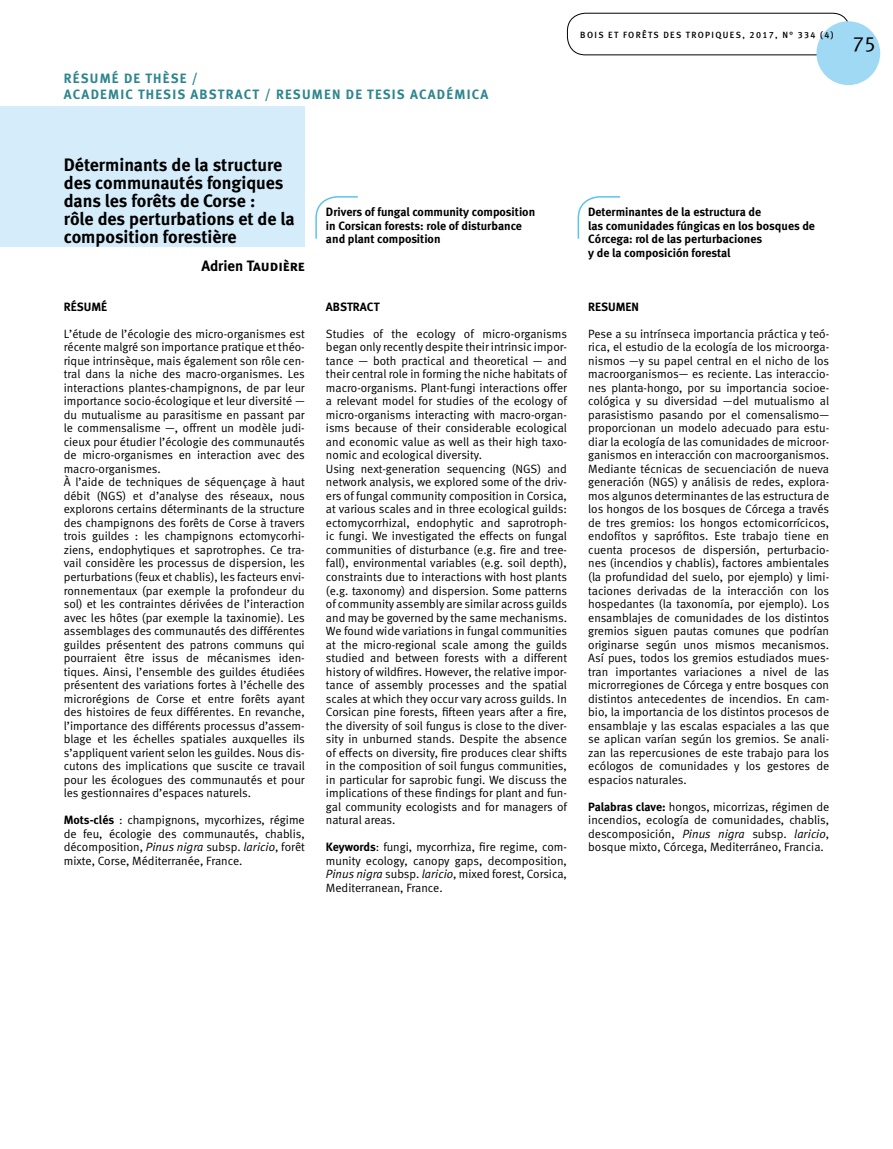
<style>
.page{position:relative;width:893px;height:1149px;background:#fff}
.page>*{position:absolute;margin:0;border:0;box-sizing:border-box;transform-origin:0 0}
.t1{font:21px "Meta Normal LF";color:#000}
.t2{font:18px/18px "Meta Bold LF";color:#000}
.t3{font:15px "Meta Bold LF Caps";color:#000}
.t4{font:13.5px/16.5px "Meta Bold LF";letter-spacing:.09em;color:#2e858e}
.t5{font:12px/13.5px "Meta Normal LF";color:#000;text-align:justify}
.t6{font:12px/13.5px "Meta Bold LF";color:#000}
.t7{font:9px "Meta Medium LF";letter-spacing:.15em;color:#000}
.s1{font-family:"Meta Bold LF"}
.s2{font-style:italic}
</style>
<div class="page">
<div style="left:0;top:106px;width:305px;height:141px;background:#d5edfa"></div>
<div style="left:567px;top:13px;width:283px;height:42px;border:1px solid #000;border-radius:18px"></div>
<div style="left:816px;top:21px;width:64px;height:64px;background:#a0d9f3;border-radius:50%"></div>
<svg style="left:315px;top:196px;width:43px;height:43px"></svg>
<svg style="left:577px;top:196px;width:44px;height:43px"></svg>
<p class="t4" style="left:64px;top:69px;width:426px">RÉSUMÉ DE THÈSE /<br>ACADEMIC THESIS ABSTRACT / RESUMEN DE TESIS ACADÉMICA</p>
<p class="t7" style="left:580px;top:29px;width:255px">BOIS ET FORÊTS DES TROPIQUES, 2017, N° 334 (4)</p>
<h1 class="t1" style="left:852px;top:32px;width:25px">75</h1>
<h2 class="t2" style="left:64px;top:156px;width:233px">Déterminants de la structure des communautés fongiques dans les forêts de Corse :<br>rôle des perturbations et de la composition forestière</h2>
<p class="t3" style="left:201px;top:256px;width:105px"><span class="s1">Adrien</span> Taudière</p>
<p class="t6" style="left:64px;top:299px;width:45px">RÉSUMÉ</p>
<p class="t5" style="left:64px;top:326px;width:243px;text-align:left">L’étude de l’écologie des micro-organismes est récente malgré son importance pratique et théo&shy;rique intrinsèque, mais également son rôle cen&shy;tral dans la niche des macro-organismes. Les interactions plantes-champignons, de par leur importance socio-écologique et leur diversité — du mutualisme au parasitisme en passant par le commensalisme —, offrent un modèle judi&shy;cieux pour étudier l’écologie des communautés de micro-organismes en interaction avec des macro-organismes.<br>À l’aide de techniques de séquençage à haut débit (NGS) et d’analyse des réseaux, nous explorons certains déterminants de la structure des champignons des forêts de Corse à travers trois guildes : les champignons ectomycorhi&shy;ziens, endophytiques et saprotrophes. Ce tra&shy;vail considère les processus de dispersion, les perturbations (feux et chablis), les facteurs envi&shy;ronnementaux (par exemple la profondeur du sol) et les contraintes dérivées de l’interaction avec les hôtes (par exemple la taxinomie). Les assemblages des communautés des différentes guildes présentent des patrons communs qui pourraient être issus de mécanismes iden&shy;tiques. Ainsi, l’ensemble des guildes étudiées présentent des variations fortes à l’échelle des microrégions de Corse et entre forêts ayant des histoires de feux différentes. En revanche, l’importance des différents processus d’assem&shy;blage et les échelles spatiales auxquelles ils s’appliquent varient selon les guildes. Nous dis&shy;cutons des implications que suscite ce travail pour les écologues des communautés et pour les gestionnaires d’espaces naturels.</p>
<p class="t5" style="left:64px;top:812px;width:243px"><span class="s1">Mots-clés</span> : champignons, mycorhizes, régime de feu, écologie des communautés, chablis, décomposition, <span class="s2">Pinus nigra</span> subsp. <span class="s2">laricio</span>, forêt mixte, Corse, Méditerranée, France.</p>
<p class="t6" style="left:326px;top:205px;width:211px">Drivers of fungal community composition in Corsican forests: role of disturbance and plant composition</p>
<p class="t6" style="left:326px;top:299px;width:55px">ABSTRACT</p>
<p class="t5" style="left:326px;top:326px;width:243px;text-align:left">Studies of the ecology of micro-organisms began only recently despite their intrinsic impor&shy;tance — both practical and theoretical — and their central role in forming the niche habitats of macro-organisms. Plant-fungi interactions offer a relevant model for studies of the ecology of micro-organisms interacting with macro-organ&shy;isms because of their considerable ecological and economic value as well as their high taxo&shy;nomic and ecological diversity.<br>Using next-generation sequencing (NGS) and network analysis, we explored some of the driv&shy;ers of fungal community composition in Corsica, at various scales and in three ecological guilds: ectomycorrhizal, endophytic and saprotroph&shy;ic fungi. We investigated the effects on fungal communities of disturbance (e.g. fire and tree&shy;fall), environmental variables (e.g. soil depth), constraints due to interactions with host plants (e.g. taxonomy) and dispersion. Some patterns of community assembly are similar across guilds and may be governed by the same mechanisms.<br>We found wide variations in fungal communities at the micro-regional scale among the guilds studied and between forests with a different history of wildfires. However, the relative impor&shy;tance of assembly processes and the spatial scales at which they occur vary across guilds. In Corsican pine forests, fifteen years after a fire, the diversity of soil fungus is close to the diver&shy;sity in unburned stands. Despite the absence of effects on diversity, fire produces clear shifts in the composition of soil fungus communities, in particular for saprobic fungi. We discuss the implications of these findings for plant and fun&shy;gal community ecologists and for managers of natural areas.</p>
<p class="t5" style="left:326px;top:839px;width:242px"><span class="s1">Keywords</span>: fungi, mycorrhiza, fire regime, com&shy;munity ecology, canopy gaps, decomposition, <span class="s2">Pinus nigra</span> subsp. <span class="s2">laricio</span>, mixed forest, Corsica, Mediterranean, France.</p>
<p class="t6" style="left:588px;top:205px;width:228px">Determinantes de la estructura de<br>las comunidades fúngicas en los bosques de Córcega: rol de las perturbaciones<br>y de la composición forestal</p>
<p class="t6" style="left:588px;top:299px;width:52px">RESUMEN</p>
<p class="t5" style="left:588px;top:326px;width:243px">Pese a su intrínseca importancia práctica y teó&shy;rica, el estudio de la ecología de los microorga&shy;nismos —y su papel central en el nicho de los macroorganismos— es reciente. Las interaccio&shy;nes planta-hongo, por su importancia socioe&shy;cológica y su diversidad —del mutualismo al parasistismo pasando por el comensalismo— proporcionan un modelo adecuado para estu&shy;diar la ecología de las comunidades de microor&shy;ganismos en interacción con macroorganismos.<br>Mediante técnicas de secuenciación de nueva generación (NGS) y análisis de redes, explora&shy;mos algunos determinantes de las estructura de los hongos de los bosques de Córcega a través de tres gremios: los hongos ectomicorrícicos, endofítos y saprófitos. Este trabajo tiene en cuenta procesos de dispersión, perturbacio&shy;nes (incendios y chablis), factores ambientales (la profundidad del suelo, por ejemplo) y limi&shy;taciones derivadas de la interacción con los hospedantes (la taxonomía, por ejemplo). Los ensamblajes de comunidades de los distintos gremios siguen pautas comunes que podrían originarse según unos mismos mecanismos.<br>Así pues, todos los gremios estudiados mues&shy;tran importantes variaciones a nivel de las microrregiones de Córcega y entre bosques con distintos antecedentes de incendios. En cam&shy;bio, la importancia de los distintos procesos de ensamblaje y las escalas espaciales a las que se aplican varían según los gremios. Se anali&shy;zan las repercusiones de este trabajo para los ecólogos de comunidades y los gestores de espacios naturales.</p>
<p class="t5" style="left:588px;top:799px;width:242px"><span class="s1">Palabras clave:</span> hongos, micorrizas, régimen de incendios, ecología de comunidades, chablis, descomposición, <span class="s2">Pinus nigra</span> subsp. <span class="s2">laricio</span>, bosque mixto, Córcega, Mediterráneo, Francia.</p>
</div>
